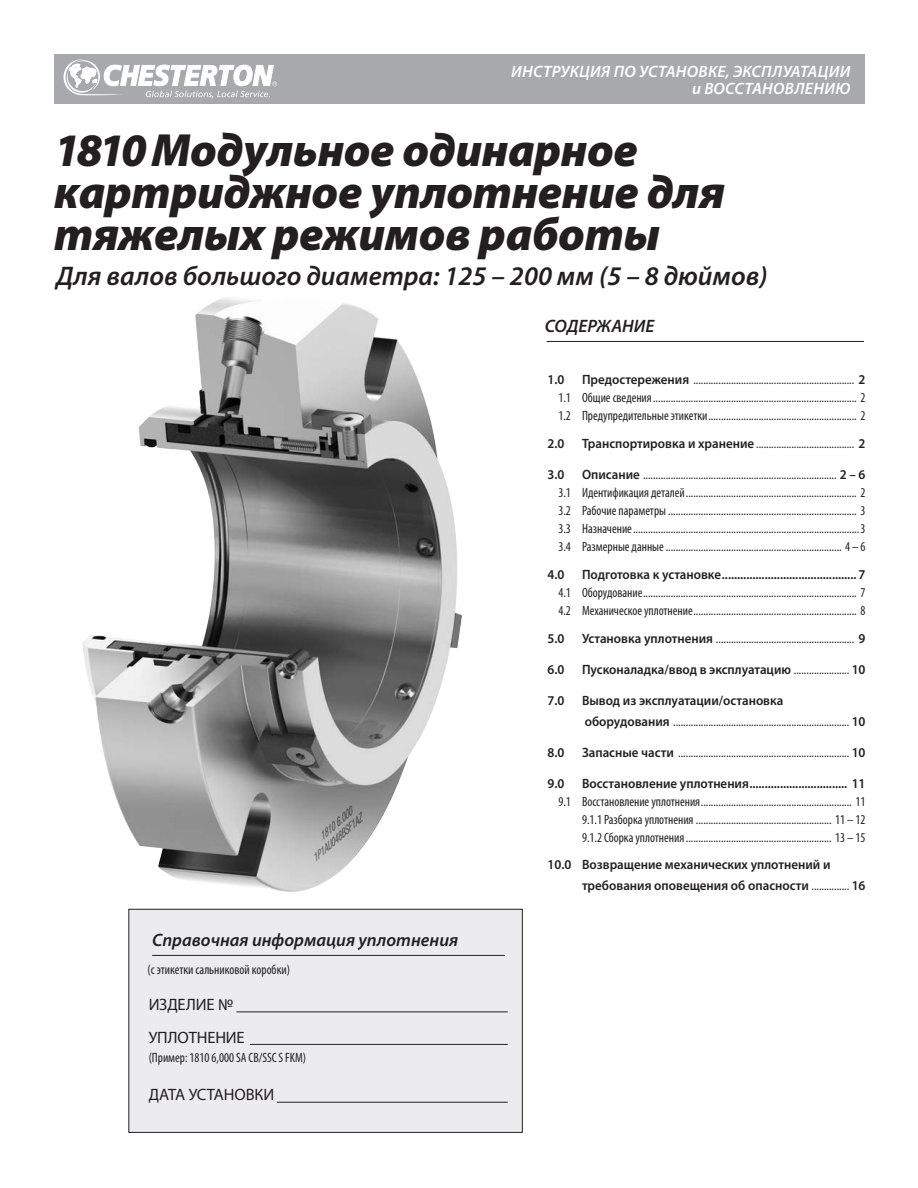
<style>
.page{position:relative;width:918px;height:1188px;background:#fff}
.page>*{position:absolute;margin:0;border:0;box-sizing:border-box;transform-origin:0 0}
.t1{font:italic 900 46.8px/42px "Myriad Pro";letter-spacing:-.01em;color:#231f20}
.t2{font:italic 600 27px "Myriad Pro";color:#231f20}
.t3{font:italic 600 18px "Myriad Pro";color:#231f20}
.t4{font:italic 600 16.5px/16.5px "Myriad Pro";letter-spacing:.02em;color:#fff;text-align:right}
.t5{font:16.5px/32.5px "Myriad Pro";letter-spacing:-.01em;color:#231f20}
.t6{font:condensed 13.5px/18px "Myriad Pro";color:#231f20;text-align:justify;scale:.96 1}
.t7{font:600 13.5px/21px "Myriad Pro";color:#231f20;scale:.96 1}
.s1{font-weight:600;font-stretch:normal}
.s2{font-weight:400;font-stretch:condensed}
</style>
<div class="page">
<img style="left:82px;top:297px;width:465px;height:595px">
<hr style="left:547px;top:341px;width:317px;height:1px;background:#231f20">
<div style="left:54px;top:54px;width:810px;height:50px;background:#a8a9ad"></div>
<svg style="left:64px;top:59px;width:213px;height:39px"></svg>
<div style="left:129px;top:909px;width:393px;height:223px;background:#ececee"></div>
<hr style="left:152px;top:955px;width:353px;height:1px;background:#231f20">
<div style="left:128px;top:909px;width:395px;height:224px;border:1px solid #231f20"></div>
<hr style="left:236px;top:1012px;width:272px;height:1px;background:#231f20">
<hr style="left:250px;top:1044px;width:258px;height:1px;background:#231f20">
<hr style="left:277px;top:1102px;width:231px;height:1px;background:#231f20">
<p class="t4" style="left:511px;top:63px;width:341px">ИНСТРУКЦИЯ ПО УСТАНОВКЕ, ЭКСПЛУАТАЦИИ и ВОССТАНОВЛЕНИЮ</p>
<h1 class="t1" style="left:54px;top:127px;width:672px">1810 Модульное одинарное картриджное уплотнение для тяжелых режимов работы</h1>
<h2 class="t2" style="left:56px;top:259px;width:713px">Для валов большого диаметра: 125 – 200 мм (5 – 8 дюймов)</h2>
<h3 class="t3" style="left:545px;top:315px;width:111px">СОДЕРЖАНИЕ</h3>
<h3 class="t3" style="left:152px;top:929px;width:308px">Справочная информация уплотнения</h3>
<p class="t6" style="left:148px;top:960px;width:150px">(с этикетки сальниковой коробки)</p>
<p class="t5" style="left:149px;top:988px;width:98px">ИЗДЕЛИЕ №<br>УПЛОТНЕНИЕ</p>
<p class="t6" style="left:149px;top:1048px;width:165px">(Пример: 1810 6,000 SA CB/SSC S FKM)</p>
<p class="t5" style="left:149px;top:1078px;width:127px">ДАТА УСТАНОВКИ</p>
<p class="t6" style="left:558px;top:371px;width:322px;text-indent:24px"><span class="s1">Предостережения</span> ................................................................ <span class="s1">2<br></span>1.1 Общие сведения................................................................................. 2<br>1.2 Предупредительные этикетки........................................................... 2</p>
<p class="t7" style="left:548px;top:433px;width:19px">2.0</p>
<p class="t6" style="left:582px;top:434px;width:297px"><span class="s1">Транспортировка и хранение</span> ....................................... <span class="s1">2</span></p>
<p class="t7" style="left:548px;top:464px;width:19px">3.0</p>
<p class="t7" style="left:548px;top:369px;width:19px">1.0</p>
<p class="t6" style="left:558px;top:465px;width:322px;text-indent:24px"><span class="s1">Описание</span> ............................................................................. <span class="s1">2 – 6<br></span>3.1 Идентификация деталей.................................................................... 2<br>3.2 Рабочие параметры ........................................................................... 3<br>3.3 Назначение..........................................................................................3<br>3.4 Размерные данные...................................................................... 4 – 6</p>
<p class="t7" style="left:548px;top:563px;width:19px">4.0</p>
<p class="t7" style="left:582px;top:563px;width:297px">Подготовка к установке............................................ 7</p>
<p class="t6" style="left:558px;top:583px;width:322px">4.1 Оборудование..................................................................................... 7<br>4.2 Механическое уплотнение................................................................. 8</p>
<p class="t7" style="left:548px;top:627px;width:19px">5.0</p>
<p class="t6" style="left:582px;top:629px;width:297px"><span class="s1">Установка уплотнения</span> ....................................................... <span class="s1">9</span></p>
<p class="t7" style="left:548px;top:658px;width:19px">6.0</p>
<p class="t7" style="left:582px;top:658px;width:297px">Пусконаладка/ввод в эксплуатацию <span class="s2">......................</span> 10</p>
<p class="t7" style="left:548px;top:689px;width:19px">7.0</p>
<p class="t6" style="left:582px;top:689px;width:297px;line-height:21px"><span class="s1">Вывод из эксплуатации/остановка оборудования</span> ...................................................................... <span class="s1">10</span></p>
<p class="t7" style="left:548px;top:741px;width:19px">8.0</p>
<p class="t6" style="left:582px;top:743px;width:297px"><span class="s1">Запасные части</span> .................................................................... <span class="s1">10</span></p>
<p class="t7" style="left:548px;top:772px;width:19px">9.0</p>
<p class="t7" style="left:582px;top:772px;width:297px">Восстановление уплотнения................................ 11</p>
<p class="t6" style="left:582px;top:792px;width:297px;text-indent:-24px">9.1 Восстановление уплотнения............................................................ 11<br>9.1.1 Разборка уплотнения ...................................................... 11 – 12<br>9.1.2 Сборка уплотнения.......................................................... 13 – 15</p>
<p class="t7" style="left:582px;top:854px;width:297px;text-indent:-35px">10.0 Возвращение механических уплотнений и требования оповещения об опасности <span class="s2">...............</span> 16</p>
</div>
